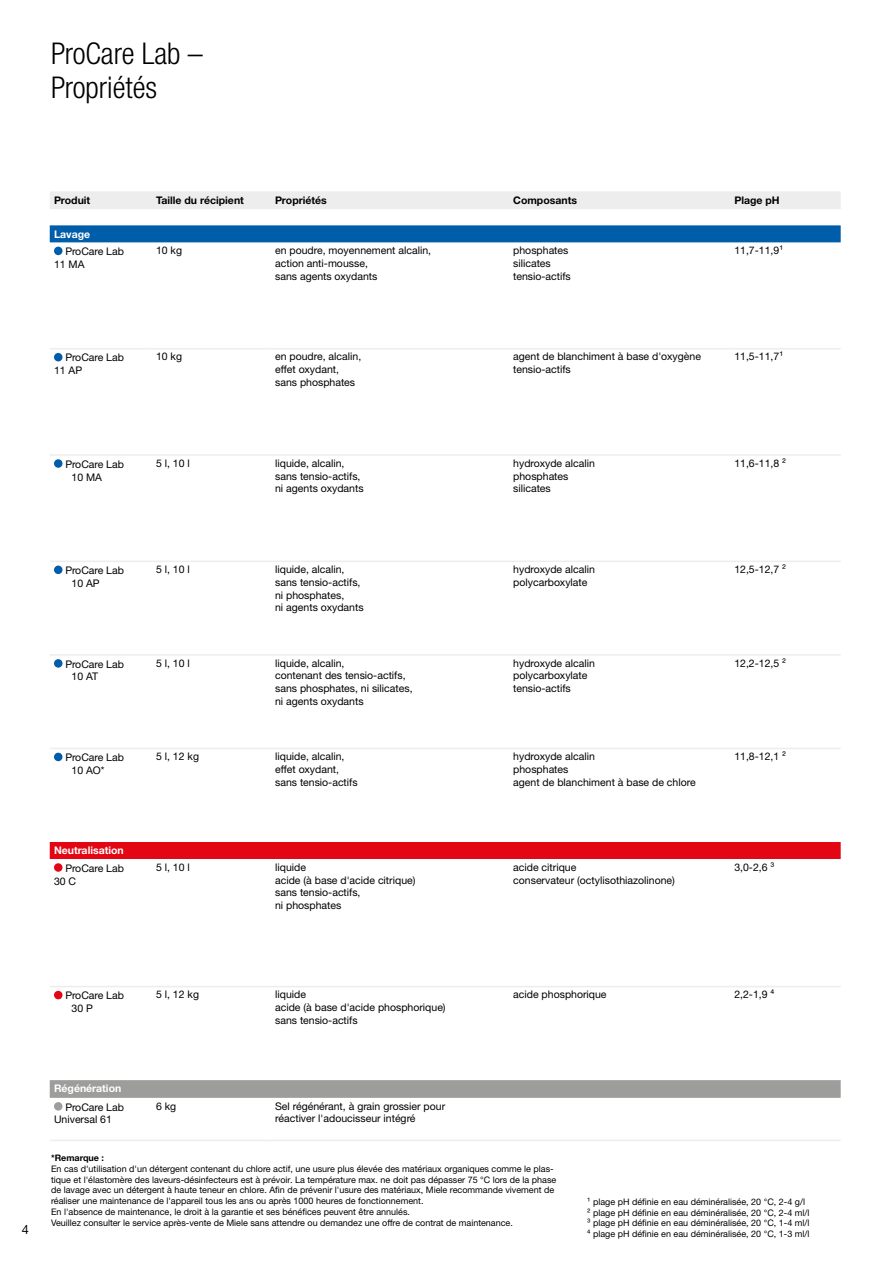
<style>
.page{position:relative;width:893px;height:1263px;background:#fff}
.page>*{position:absolute;margin:0;border:0;box-sizing:border-box;transform-origin:0 0}
.t1{font:300 condensed 30px/34px "Helvetica Neue LTW1 G";color:#000}
.t2{font:12.75px "Helvetica Neue LTW1 G";color:#000}
.t3{font:10.5px/12.8px "Helvetica Neue LTW1 G";color:#000}
.t4{font:700 10.5px "Helvetica Neue LTW1 G";color:#000}
.t5{font:700 10.5px "Helvetica Neue LTW1 G";color:#fff}
.t6{font:9px/10.8px "Helvetica Neue LTW1 G";color:#000}
.t7{font:700 9px "Helvetica Neue LTW1 G";color:#000}
</style>
<div class="page">
<div style="left:50px;top:191px;width:791px;height:17px;background:#ededed"></div>
<div style="left:50px;top:225px;width:791px;height:17px;background:#005da9"></div>
<div style="left:50px;top:842px;width:791px;height:17px;background:#e30613"></div>
<svg style="left:50px;top:1080px;width:791px;height:18px"></svg>
<hr style="left:50px;top:348px;width:102px;height:1px;background:#ededed">
<hr style="left:152px;top:348px;width:119px;height:1px;background:#ededed">
<hr style="left:271px;top:348px;width:238px;height:1px;background:#ededed">
<hr style="left:509px;top:348px;width:221px;height:1px;background:#ededed">
<hr style="left:730px;top:348px;width:111px;height:1px;background:#ededed">
<hr style="left:50px;top:454px;width:102px;height:2px;background:#ededed">
<hr style="left:152px;top:454px;width:119px;height:2px;background:#ededed">
<hr style="left:271px;top:454px;width:238px;height:2px;background:#ededed">
<hr style="left:509px;top:454px;width:221px;height:2px;background:#ededed">
<hr style="left:730px;top:454px;width:111px;height:2px;background:#ededed">
<hr style="left:50px;top:561px;width:102px;height:1px;background:#ededed">
<hr style="left:152px;top:561px;width:119px;height:1px;background:#ededed">
<hr style="left:271px;top:561px;width:238px;height:1px;background:#ededed">
<hr style="left:509px;top:561px;width:221px;height:1px;background:#ededed">
<hr style="left:730px;top:561px;width:111px;height:1px;background:#ededed">
<hr style="left:50px;top:654px;width:102px;height:2px;background:#ededed">
<hr style="left:152px;top:654px;width:119px;height:2px;background:#ededed">
<hr style="left:271px;top:654px;width:238px;height:2px;background:#ededed">
<hr style="left:509px;top:654px;width:221px;height:2px;background:#ededed">
<hr style="left:730px;top:654px;width:111px;height:2px;background:#ededed">
<hr style="left:50px;top:748px;width:102px;height:1px;background:#ededed">
<hr style="left:152px;top:748px;width:119px;height:1px;background:#ededed">
<hr style="left:271px;top:748px;width:238px;height:1px;background:#ededed">
<hr style="left:509px;top:748px;width:221px;height:1px;background:#ededed">
<hr style="left:730px;top:748px;width:111px;height:1px;background:#ededed">
<hr style="left:50px;top:986px;width:102px;height:1px;background:#ededed">
<hr style="left:152px;top:986px;width:119px;height:1px;background:#ededed">
<hr style="left:271px;top:986px;width:238px;height:1px;background:#ededed">
<hr style="left:509px;top:986px;width:221px;height:1px;background:#ededed">
<hr style="left:730px;top:986px;width:111px;height:1px;background:#ededed">
<hr style="left:50px;top:1139px;width:102px;height:2px;background:#ededed">
<hr style="left:152px;top:1139px;width:119px;height:2px;background:#ededed">
<hr style="left:271px;top:1139px;width:238px;height:2px;background:#ededed">
<hr style="left:509px;top:1139px;width:221px;height:2px;background:#ededed">
<hr style="left:730px;top:1139px;width:111px;height:2px;background:#ededed">
<hr style="left:50px;top:208px;width:102px;height:1px;background:#ededed">
<hr style="left:152px;top:208px;width:119px;height:1px;background:#ededed">
<hr style="left:271px;top:208px;width:238px;height:1px;background:#ededed">
<hr style="left:509px;top:208px;width:221px;height:1px;background:#ededed">
<hr style="left:730px;top:208px;width:111px;height:1px;background:#ededed">
<div style="left:54px;top:247px;width:9px;height:8px;background:#005da9;border-radius:50%"></div>
<div style="left:54px;top:353px;width:9px;height:8px;background:#005da9;border-radius:50%"></div>
<div style="left:54px;top:459px;width:9px;height:9px;background:#005da9;border-radius:50%"></div>
<div style="left:54px;top:566px;width:9px;height:8px;background:#005da9;border-radius:50%"></div>
<div style="left:54px;top:659px;width:9px;height:9px;background:#005da9;border-radius:50%"></div>
<div style="left:54px;top:753px;width:9px;height:8px;background:#005da9;border-radius:50%"></div>
<div style="left:54px;top:863px;width:9px;height:9px;background:#e30613;border-radius:50%"></div>
<div style="left:54px;top:991px;width:9px;height:8px;background:#e30613;border-radius:50%"></div>
<div style="left:54px;top:1102px;width:9px;height:8px;background:#9d9d9c;border-radius:50%"></div>
<h1 class="t1" style="left:51px;top:36px;width:153px">ProCare Lab –<br>Propriétés</h1>
<p class="t4" style="left:54px;top:193px;width:38px">Produit</p>
<p class="t4" style="left:156px;top:193px;width:89px">Taille du récipient</p>
<p class="t4" style="left:275px;top:193px;width:53px">Propriétés</p>
<p class="t4" style="left:513px;top:193px;width:65px">Composants</p>
<p class="t4" style="left:734px;top:193px;width:47px">Plage pH</p>
<p class="t5" style="left:54px;top:227px;width:38px">Lavage</p>
<p class="t3" style="left:54px;top:245px;width:72px;text-indent:11px">ProCare Lab<br>11 MA</p>
<p class="t3" style="left:156px;top:244px;width:28px">10 kg</p>
<p class="t3" style="left:275px;top:244px;width:158px">en poudre, moyennement alcalin, action anti-mousse,<br>sans agents oxydants</p>
<p class="t3" style="left:513px;top:244px;width:59px">phosphates silicates tensio-actifs</p>
<p class="t3" style="left:734px;top:244px;width:50px">11,7-11,9¹</p>
<p class="t3" style="left:54px;top:351px;width:72px;text-indent:11px">ProCare Lab<br>11 AP</p>
<p class="t3" style="left:156px;top:350px;width:28px">10 kg</p>
<p class="t3" style="left:275px;top:350px;width:88px">en poudre, alcalin, effet oxydant, sans phosphates</p>
<p class="t3" style="left:513px;top:350px;width:189px">agent de blanchiment à base d'oxygène tensio-actifs</p>
<p class="t3" style="left:734px;top:350px;width:50px">11,5-11,7¹</p>
<p class="t3" style="left:72px;top:458px;width:54px;text-indent:-6px">ProCare Lab<br>10 MA</p>
<p class="t3" style="left:156px;top:457px;width:35px">5 l, 10 l</p>
<p class="t3" style="left:275px;top:457px;width:90px">liquide, alcalin, sans tensio-actifs, ni agents oxydants</p>
<p class="t3" style="left:513px;top:457px;width:83px">hydroxyde alcalin phosphates silicates</p>
<p class="t3" style="left:734px;top:457px;width:53px">11,6-11,8 ²</p>
<p class="t3" style="left:72px;top:564px;width:54px;text-indent:-6px">ProCare Lab<br>10 AP</p>
<p class="t3" style="left:156px;top:563px;width:35px">5 l, 10 l</p>
<p class="t3" style="left:275px;top:563px;width:90px">liquide, alcalin, sans tensio-actifs, ni phosphates,<br>ni agents oxydants</p>
<p class="t3" style="left:513px;top:563px;width:83px">hydroxyde alcalin polycarboxylate</p>
<p class="t3" style="left:734px;top:563px;width:53px">12,5-12,7 ²</p>
<p class="t3" style="left:72px;top:657px;width:54px;text-indent:-6px">ProCare Lab<br>10 AT</p>
<p class="t3" style="left:156px;top:656px;width:35px">5 l, 10 l</p>
<p class="t3" style="left:275px;top:656px;width:139px">liquide, alcalin,<br>contenant des tensio-actifs, sans phosphates, ni silicates, ni agents oxydants</p>
<p class="t3" style="left:513px;top:656px;width:83px">hydroxyde alcalin polycarboxylate tensio-actifs</p>
<p class="t3" style="left:734px;top:656px;width:53px">12,2-12,5 ²</p>
<p class="t3" style="left:72px;top:751px;width:54px;text-indent:-6px">ProCare Lab<br>10 AO*</p>
<p class="t3" style="left:156px;top:750px;width:44px">5 l, 12 kg</p>
<p class="t3" style="left:275px;top:750px;width:84px">liquide, alcalin, effet oxydant, sans tensio-actifs</p>
<p class="t3" style="left:513px;top:750px;width:184px">hydroxyde alcalin<br>phosphates<br>agent de blanchiment à base de chlore</p>
<p class="t3" style="left:734px;top:750px;width:53px">11,8-12,1 ²</p>
<p class="t5" style="left:54px;top:844px;width:71px">Neutralisation</p>
<p class="t3" style="left:54px;top:861px;width:72px;text-indent:11px">ProCare Lab<br>30 C</p>
<p class="t3" style="left:156px;top:860px;width:35px">5 l, 10 l</p>
<p class="t3" style="left:275px;top:860px;width:142px">liquide<br>acide (à base d'acide citrique) sans tensio-actifs,<br>ni phosphates</p>
<p class="t3" style="left:513px;top:860px;width:163px">acide citrique<br>conservateur (octylisothiazolinone)</p>
<p class="t3" style="left:734px;top:860px;width:42px">3,0-2,6 ³</p>
<p class="t3" style="left:72px;top:989px;width:54px;text-indent:-6px">ProCare Lab<br>30 P</p>
<p class="t3" style="left:156px;top:988px;width:44px">5 l, 12 kg</p>
<p class="t3" style="left:275px;top:988px;width:172px">liquide<br>acide (à base d'acide phosphorique) sans tensio-actifs</p>
<p class="t3" style="left:513px;top:988px;width:95px">acide phosphorique</p>
<p class="t3" style="left:734px;top:988px;width:42px">2,2-1,9 ⁴</p>
<p class="t2" style="left:22px;top:1221px;width:9px">4</p>
<p class="t5" style="left:54px;top:1082px;width:69px">Régénération</p>
<p class="t3" style="left:54px;top:1100px;width:72px;text-indent:11px">ProCare Lab<br>Universal 61</p>
<p class="t3" style="left:156px;top:1099px;width:22px">6 kg</p>
<p class="t3" style="left:275px;top:1099px;width:172px">Sel régénérant, à grain grossier pour réactiver l'adoucisseur intégré</p>
<p class="t7" style="left:51px;top:1152px;width:55px">*Remarque :</p>
<p class="t6" style="left:51px;top:1163px;width:507px">En cas d'utilisation d'un détergent contenant du chlore actif, une usure plus élevée des matériaux organiques comme le plas&shy;tique et l'élastomère des laveurs-désinfecteurs est à prévoir. La température max. ne doit pas dépasser 75 °C lors de la phase de lavage avec un détergent à haute teneur en chlore. Afin de prévenir l'usure des matériaux, Miele recommande vivement de réaliser une maintenance de l'appareil tous les ans ou après 1000 heures de fonctionnement.<br>En l'absence de maintenance, le droit à la garantie et ses bénéfices peuvent être annulés.<br>Veuillez consulter le service après-vente de Miele sans attendre ou demandez une offre de contrat de maintenance.</p>
<p class="t6" style="left:587px;top:1196px;width:224px">¹ plage pH définie en eau déminéralisée, 20 °C, 2-4 g/l ² plage pH définie en eau déminéralisée, 20 °C, 2-4 ml/l ³ plage pH définie en eau déminéralisée, 20 °C, 1-4 ml/l ⁴ plage pH définie en eau déminéralisée, 20 °C, 1-3 ml/l</p>
</div>
